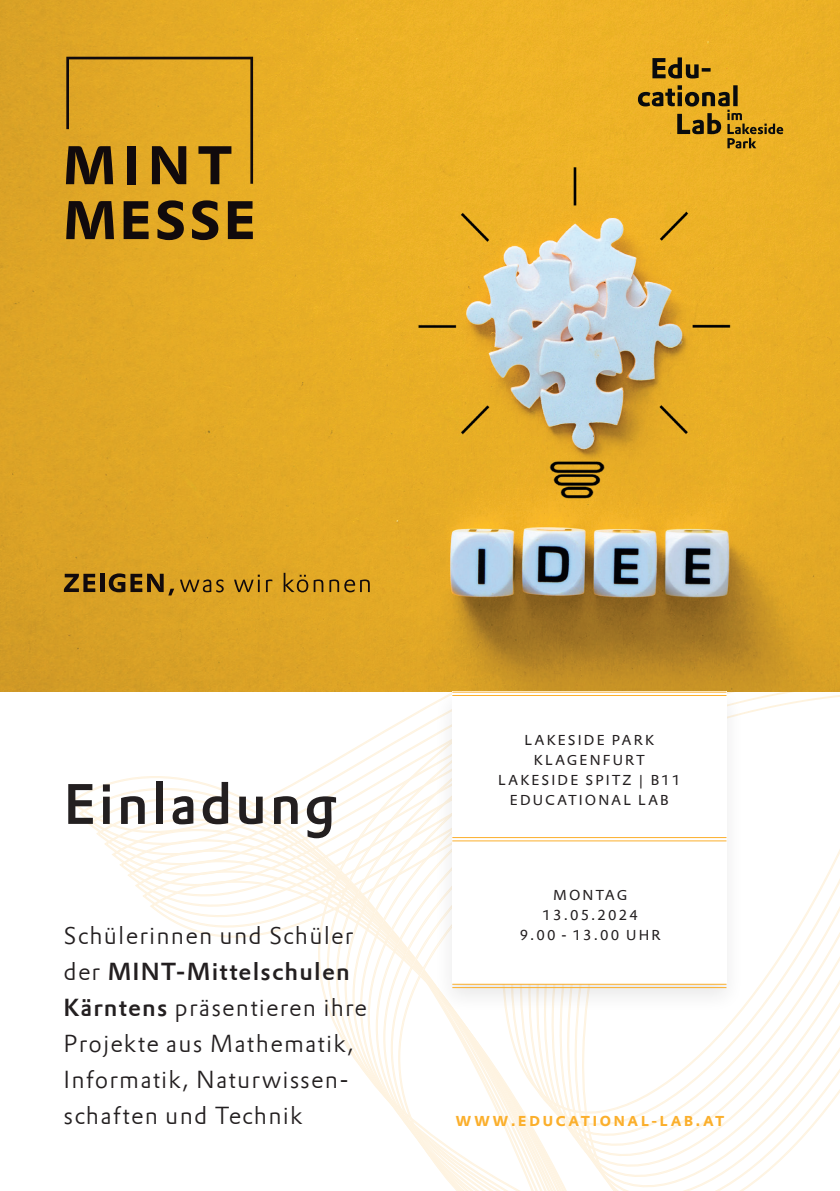
<style>
.page{position:relative;width:840px;height:1191px;background:#fff}
.page>*{position:absolute;margin:0;border:0;box-sizing:border-box;transform-origin:0 0}
.t1{font:56px "DTL Prokyon ST Medium";letter-spacing:.05em;color:#231f20}
.t2{font:24px/36px "DTL Prokyon ST Light";letter-spacing:.05em;color:#231f20}
.t3{font:24px "DTL Prokyon ST Medium";letter-spacing:.05em;color:#231f20}
.t4{font:14px/20px "DTL Prokyon T";letter-spacing:.15em;color:#231f20;text-align:center}
.t5{font:14px/20px "DTL Prokyon ST";letter-spacing:.15em;color:#231f20;text-align:center}
.t6{font:14px "DTL Prokyon T Bold";letter-spacing:.2em;color:#fbaf2c}
.s1{font-family:"DTL Prokyon ST Light"}
.s2{font-family:"DTL Prokyon ST Medium"}
.s3{font-family:"DTL Prokyon ST"}
</style>
<div class="page">
<svg style="left:149px;top:692px;width:690px;height:499px"></svg>
<img style="left:0;top:0;width:839px;height:692px">
<svg style="left:66px;top:201px;width:48px;height:38px;background:#5b4215"></svg>
<svg style="left:123px;top:201px;width:25px;height:38px"></svg>
<svg style="left:157px;top:200px;width:27px;height:40px"></svg>
<svg style="left:192px;top:200px;width:26px;height:40px"></svg>
<svg style="left:228px;top:201px;width:25px;height:38px"></svg>
<svg style="left:66px;top:57px;width:187px;height:127px;background:#c18f21"></svg>
<svg style="left:64px;top:574px;width:31px;height:18px"></svg>
<hr style="left:100px;top:574px;width:4px;height:18px;background:#110a0c">
<svg style="left:109px;top:573px;width:65px;height:22px"></svg>
<svg style="left:180px;top:579px;width:43px;height:13px"></svg>
<svg style="left:234px;top:574px;width:26px;height:18px"></svg>
<svg style="left:266px;top:579px;width:6px;height:13px"></svg>
<svg style="left:283px;top:573px;width:40px;height:19px"></svg>
<svg style="left:329px;top:579px;width:40px;height:13px"></svg>
<div style="left:433px;top:684px;width:311px;height:330px;background:#231f20;opacity:.1"></div>
<div style="left:452px;top:692px;width:274px;height:292px;background:#fff"></div>
<hr style="left:452px;top:840px;width:274px;height:1px;background:#fbaf2c">
<hr style="left:452px;top:837px;width:274px;height:1px;background:#fbaf2c">
<hr style="left:452px;top:987px;width:274px;height:1px;background:#fbaf2c">
<hr style="left:452px;top:984px;width:274px;height:1px;background:#fbaf2c">
<hr style="left:452px;top:695px;width:274px;height:1px;background:#fbaf2c">
<hr style="left:452px;top:692px;width:274px;height:1px;background:#fbaf2c">
<svg style="left:652px;top:57px;width:58px;height:21px"></svg>
<svg style="left:637px;top:85px;width:145px;height:63px;background:#c09121"></svg>
<h1 class="t1" style="left:63px;top:767px;width:275px">Einladung</h1>
<p class="t2" style="left:63px;top:917px;width:291px">Schülerinnen und Schüler</p>
<p class="t3" style="left:63px;top:955px;width:288px"><span class="s1">der</span> MINT-Mittelschulen</p>
<p class="t2" style="left:63px;top:989px;width:305px"><span class="s2">Kärntens</span> präsentieren ihre<br>Projekte aus Mathematik,<br>Informatik, Naturwissen&shy;schaften und Technik</p>
<p class="t5" style="left:524px;top:729px;width:131px">LAKESIDE PARK<br>KLAGENFURT</p>
<p class="t4" style="left:498px;top:769px;width:184px">LAKESIDE SPITZ | B11<br>EDUCATIONAL LAB</p>
<p class="t5" style="left:553px;top:884px;width:76px">MONTAG</p>
<p class="t4" style="left:519px;top:904px;width:142px">13.05.2024<br>9.00 - 13.00 <span class="s3">UHR</span></p>
<p class="t6" style="left:455px;top:1112px;width:270px">WWW.EDUCATIONAL-LAB.AT</p>
</div>
